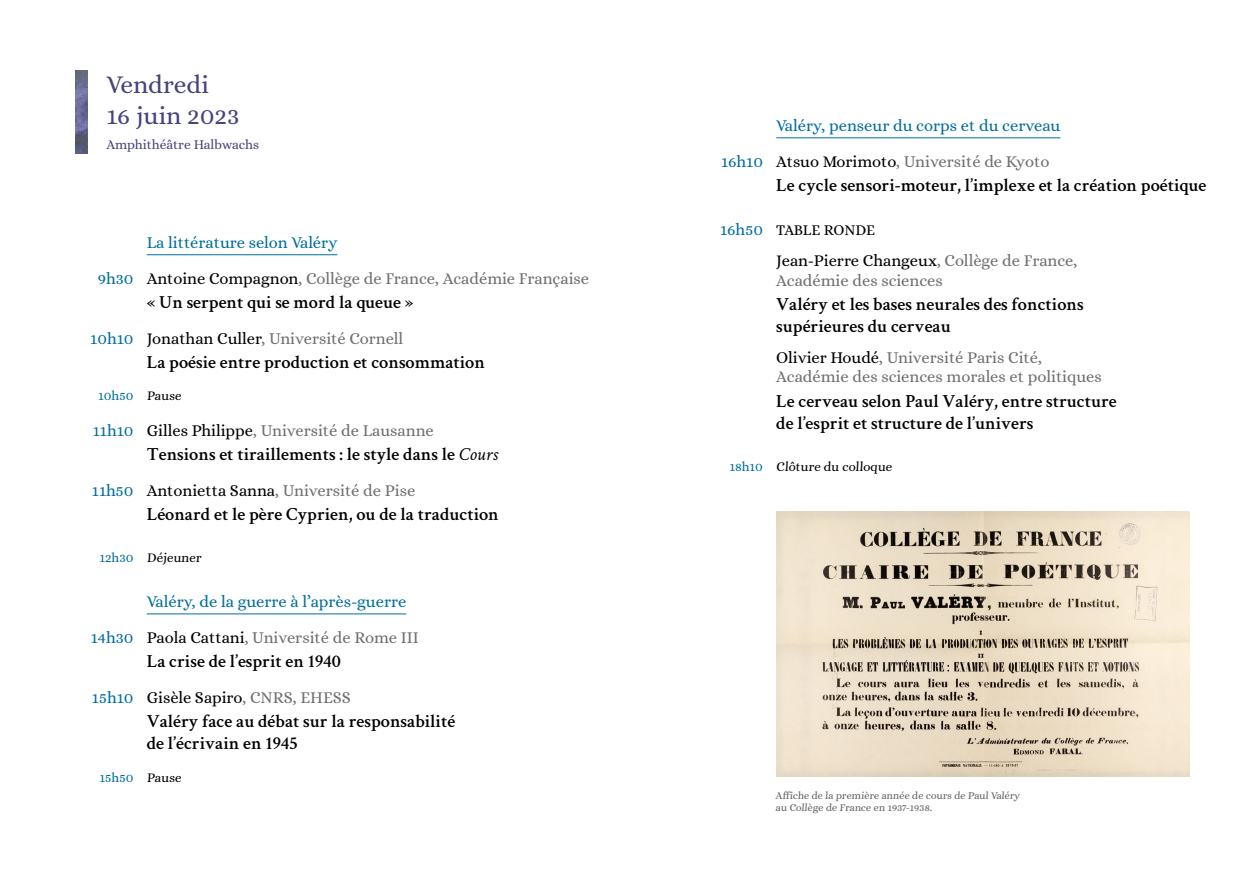
<style>
.page{position:relative;width:1259px;height:893px;background:#fff}
.page>*{position:absolute;margin:0;border:0;box-sizing:border-box;transform-origin:0 0}
.intervenant_D{font:25.5px/30.6px "Alice";color:#46447c}
.titre_DD{font:600 18.45px/22.2px "Crimson Text";color:#000}
.intervenant_D-2{font:16.5px/19.8px "Alice";color:#706f6f}
.chapitre{font:16.5px "Alice";color:#006e9d}
.heure{font:16.5px "Alice";color:#006e9d}
.intervenant_D-3{font:16.5px "Alice";color:#000}
.chapitre-2{font:15px "Alice";letter-spacing:-.015em;color:#000}
.intervenant_D-4{font:13.5px "Alice";letter-spacing:-.005em;color:#46447c}
.intervenant_D-5{font:13.2px "Alice";color:#000}
.heure-2{font:13.2px "Alice";color:#006e9d}
.intervenant_D-6{font:10.5px/12.6px "Alice";color:#646363}
.s1{color:#000}
.s2{font-weight:400;font-style:italic}
.s3{color:#706f6f}
</style>
<div class="page">
<hr style="left:147px;top:254px;width:190px;height:1px;background:#006e9d">
<hr style="left:147px;top:613px;width:259px;height:1px;background:#006e9d">
<hr style="left:776px;top:137px;width:284px;height:1px;background:#006e9d">
<img style="left:75px;top:70px;width:12px;height:83px">
<img style="left:776px;top:511px;width:413px;height:266px">
<p class="intervenant_D" style="left:106px;top:71px;width:135px">Vendredi<br>16 juin 2023</p>
<p class="intervenant_D-4" style="left:106px;top:137px;width:154px">Amphithéâtre Halbwachs</p>
<p class="chapitre" style="left:147px;top:234px;width:192px">La littérature selon Valéry</p>
<p class="heure" style="left:98px;top:270px;width:37px">9h30</p>
<p class="intervenant_D-2" style="left:147px;top:269px;width:444px"><span class="s1">Antoine Compagnon</span>, Collège de France, Académie Française</p>
<p class="titre_DD" style="left:147px;top:290px;width:268px">« Un serpent qui se mord la queue »</p>
<p class="heure" style="left:90px;top:329px;width:45px">10h10</p>
<p class="intervenant_D-2" style="left:147px;top:329px;width:258px"><span class="s1">Jonathan Culler</span>, Université Cornell</p>
<p class="titre_DD" style="left:147px;top:349px;width:340px">La poésie entre production et consommation</p>
<p class="heure-2" style="left:98px;top:389px;width:37px">10h50</p>
<p class="intervenant_D-5" style="left:147px;top:389px;width:37px">Pause</p>
<p class="heure" style="left:93px;top:422px;width:42px">11h10</p>
<p class="intervenant_D-2" style="left:147px;top:422px;width:288px"><span class="s1">Gilles Philippe</span>, Université de Lausanne</p>
<p class="titre_DD" style="left:147px;top:442px;width:352px">Tensions et tiraillements : le style dans le <span class="s2">Cours</span></p>
<p class="heure" style="left:92px;top:482px;width:43px">11h50</p>
<p class="intervenant_D-2" style="left:147px;top:482px;width:270px"><span class="s1">Antonietta Sanna</span>, Université de Pise</p>
<p class="titre_DD" style="left:147px;top:502px;width:353px">Léonard et le père Cyprien, ou de la traduction</p>
<p class="heure-2" style="left:99px;top:551px;width:36px">12h30</p>
<p class="intervenant_D-5" style="left:147px;top:551px;width:57px">Déjeuner</p>
<p class="chapitre" style="left:147px;top:593px;width:261px">Valéry, de la guerre à l’après-guerre</p>
<p class="heure" style="left:91px;top:629px;width:44px">14h30</p>
<p class="intervenant_D-2" style="left:147px;top:629px;width:273px"><span class="s1">Paola Cattani</span>, Université de Rome III</p>
<p class="titre_DD" style="left:147px;top:649px;width:196px">La crise de l’esprit en 1940</p>
<p class="heure" style="left:92px;top:688px;width:43px">15h10</p>
<p class="intervenant_D-3" style="left:147px;top:688px;width:206px">Gisèle Sapiro<span class="s3">, CNRS, EHESS</span></p>
<p class="titre_DD" style="left:147px;top:709px;width:310px">Valéry face au débat sur la responsabilité de l’écrivain en 1945</p>
<p class="heure-2" style="left:99px;top:770px;width:36px">15h50</p>
<p class="intervenant_D-5" style="left:147px;top:770px;width:37px">Pause</p>
<p class="chapitre" style="left:776px;top:117px;width:286px">Valéry, penseur du corps et du cerveau</p>
<p class="heure" style="left:721px;top:153px;width:43px">16h10</p>
<p class="intervenant_D-2" style="left:776px;top:152px;width:275px"><span class="s1">Atsuo Morimoto</span>, Université de Kyoto</p>
<p class="titre_DD" style="left:776px;top:173px;width:431px">Le cycle sensori-moteur, l’implexe et la création poétique</p>
<p class="heure" style="left:720px;top:220px;width:44px">16h50</p>
<p class="chapitre-2" style="left:776px;top:222px;width:100px">TABLE RONDE</p>
<p class="intervenant_D-2" style="left:776px;top:252px;width:303px"><span class="s1">Jean-Pierre Changeux</span>, Collège de France,<br>Académie des sciences</p>
<p class="titre_DD" style="left:776px;top:292px;width:309px">Valéry et les bases neurales des fonctions supérieures du cerveau</p>
<p class="intervenant_D-2" style="left:776px;top:348px;width:327px"><span class="s1">Olivier Houdé</span>, Université Paris Cité,<br>Académie des sciences morales et politiques</p>
<p class="titre_DD" style="left:776px;top:388px;width:342px">Le cerveau selon Paul Valéry, entre structure de l’esprit et structure de l’univers</p>
<p class="heure-2" style="left:729px;top:459px;width:35px">18h10</p>
<p class="intervenant_D-5" style="left:776px;top:459px;width:118px">Clôture du colloque</p>
<p class="intervenant_D-6" style="left:775px;top:789px;width:246px">Affiche de la première année de cours de Paul Valéry au Collège de France en 1937-1938.</p>
</div>
